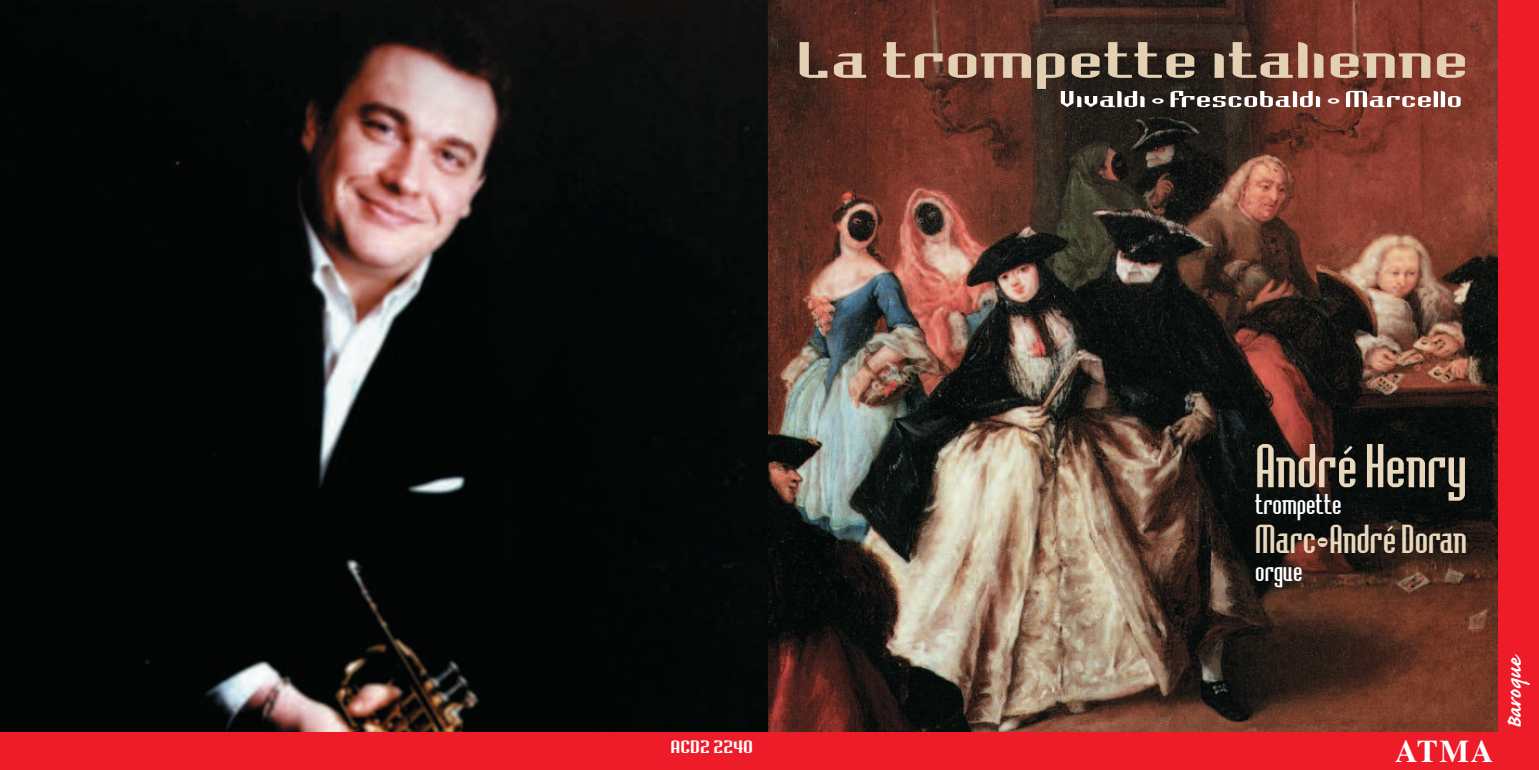
<style>
.page{position:relative;width:1539px;height:770px;background:#fff}
.page>*{position:absolute;margin:0;border:0;box-sizing:border-box;transform-origin:0 0}
.t1{font:133.65px "Badloc ICG Compression";color:#e4d1b3;scale:.83 1}
.t2{font:64.8px "Badloc ICG";color:#e9d8bd}
.t3{font:60.75px "Badloc ICG Compression";color:#fff;scale:.83 1}
.t4{font:47.25px "Badloc ICG Compression";color:#fff;scale:.67 1}
.t5{font:42.52px "Badloc ICG";color:#e9d8bd}
.t6{font:700 31.5px "Times";color:#fff}
.t7{font:30.15px "Badloc ICG";color:#fff}
.t8{font:700 27px "Caflisch Script";color:#fff}
.s1{font-size:45.45px}
.s2{font-size:32.4px}
</style>
<div class="page">
<div style="left:0;top:731px;width:1539px;height:39px;background:#ee1b29"></div>
<div style="left:1497px;top:0;width:42px;height:770px;background:#ee1b29"></div>
<img style="left:767px;top:0;width:730px;height:731px">
<svg style="left:0;top:0;width:767px;height:731px;background:#141413"></svg>
<h1 class="t1" style="left:796px;top:-46px;width:811px">Latrompetteitalienne</h1>
<p class="t3" style="left:1059px;top:51px;width:487px">Vivaldi <span class="s1">•</span>Frescobaldi <span class="s1">•</span>Marcelo</p>
<p class="t4" style="left:671px;top:708px;width:124px">ACD22240</p>
<p class="t2" style="left:1255px;top:427px;width:213px">AndréHenry</p>
<p class="t7" style="left:1255px;top:486px;width:88px">trompette</p>
<p class="t5" style="left:1255px;top:514px;width:213px">Marc<span class="s2">-</span>AndréDoran</p>
<p class="t7" style="left:1255px;top:552px;width:49px">orgue</p>
<p class="t6" style="left:1395px;top:740px;width:100px">ATMA</p>
<p class="t8" style="left:1496px;top:729px;width:77px;rotate:-90deg">Baroque</p>
</div>
